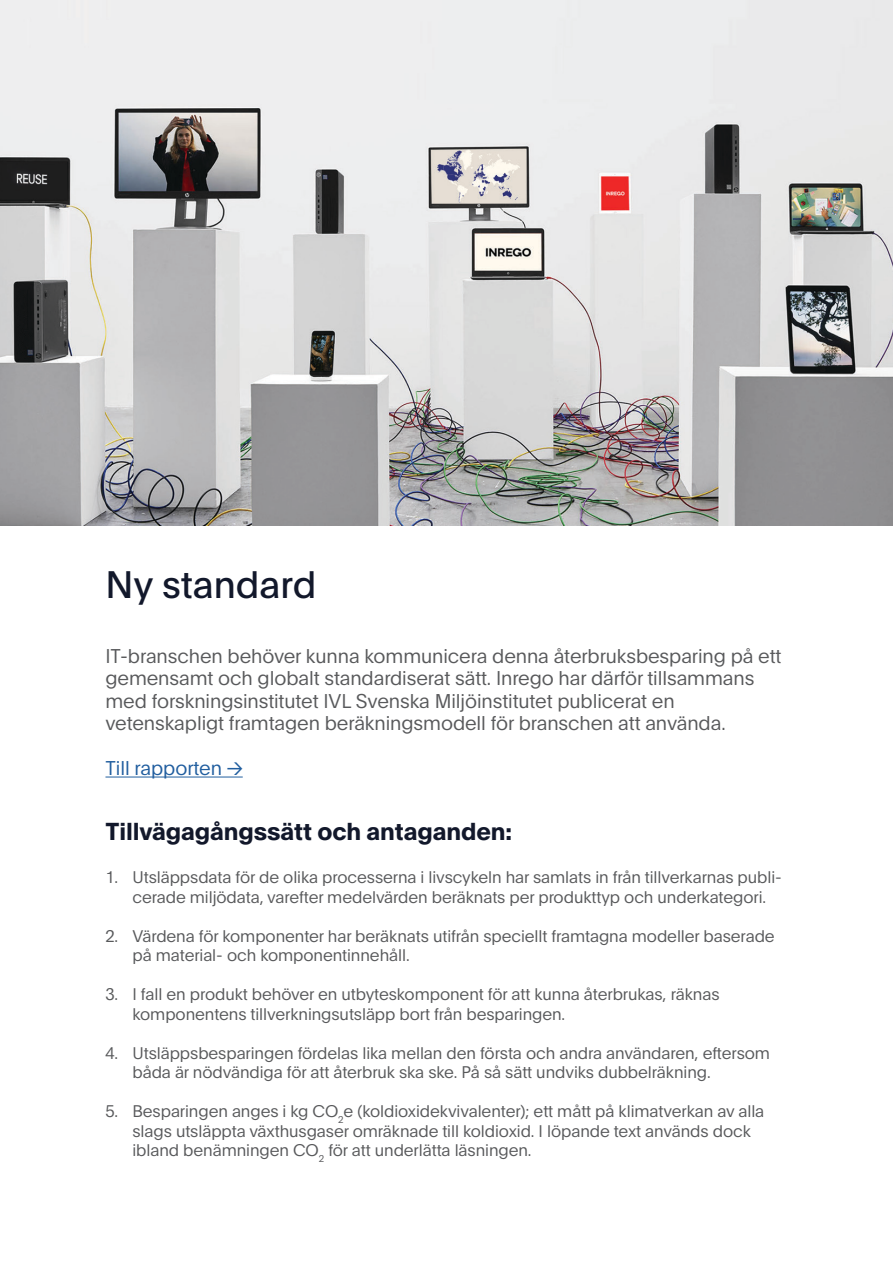
<style>
.page{position:relative;width:893px;height:1263px;background:#fff}
.page>*{position:absolute;margin:0;border:0;box-sizing:border-box;transform-origin:0 0}
.t1{font:37.5px "Plain";color:#12182b}
.t2{font:700 24px "Plain";letter-spacing:-.005em;color:#12182b}
.t3{font:300 19.5px/22.5px "Plain";letter-spacing:-.005em;color:#58595b}
.t4{font:300 19.5px "Plain";letter-spacing:-.005em;color:#215e9f}
.t5{font:300 16.5px/19.5px "Plain";letter-spacing:-.005em;color:#58595b}
</style>
<div class="page">
<hr style="left:105px;top:776px;width:138px;height:1px;background:#215e9f">
<img style="left:0;top:0;width:893px;height:526px">
<h1 class="t1" style="left:105px;top:558px;width:212px">Ny standard</h1>
<p class="t3" style="left:105px;top:643px;width:677px">IT-branschen behöver kunna kommunicera denna återbruksbesparing på ett gemensamt och globalt standardiserat sätt. Inrego har därför tillsammans med forskningsinstitutet IVL Svenska Miljöinstitutet publicerat en vetenskapligt framtagen beräkningsmodell för branschen att använda.</p>
<p class="t4" style="left:105px;top:754px;width:139px">Till rapporten -&gt;</p>
<h2 class="t2" style="left:105px;top:814px;width:408px">Tillvägagångssätt och antaganden:</h2>
<p class="t5" style="left:132px;top:867px;width:651px;text-indent:-27px">1. Utsläppsdata för de olika processerna i livscykeln har samlats in från tillverkarnas publi&shy;cerade miljödata, varefter medelvärden beräknats per produkttyp och underkategori.</p>
<p class="t5" style="left:132px;top:925px;width:644px;text-indent:-27px">2. Värdena för komponenter har beräknats utifrån speciellt framtagna modeller baserade på material- och komponentinnehåll.</p>
<p class="t5" style="left:132px;top:984px;width:589px;text-indent:-27px">3. I fall en produkt behöver en utbyteskomponent för att kunna återbrukas, räknas komponentens tillverkningsutsläpp bort från besparingen.</p>
<p class="t5" style="left:132px;top:1042px;width:639px;text-indent:-27px">4. Utsläppsbesparingen fördelas lika mellan den första och andra användaren, eftersom båda är nödvändiga för att återbruk ska ske. På så sätt undviks dubbelräkning.</p>
<p class="t5" style="left:132px;top:1101px;width:633px;text-indent:-27px">5. Besparingen anges i kg CO<sub>2</sub>e (koldioxidekvivalenter); ett mått på klimatverkan av alla slags utsläppta växthusgaser omräknade till koldioxid. I löpande text används dock ibland benämningen CO<sub>2</sub> för att underlätta läsningen.</p>
</div>
